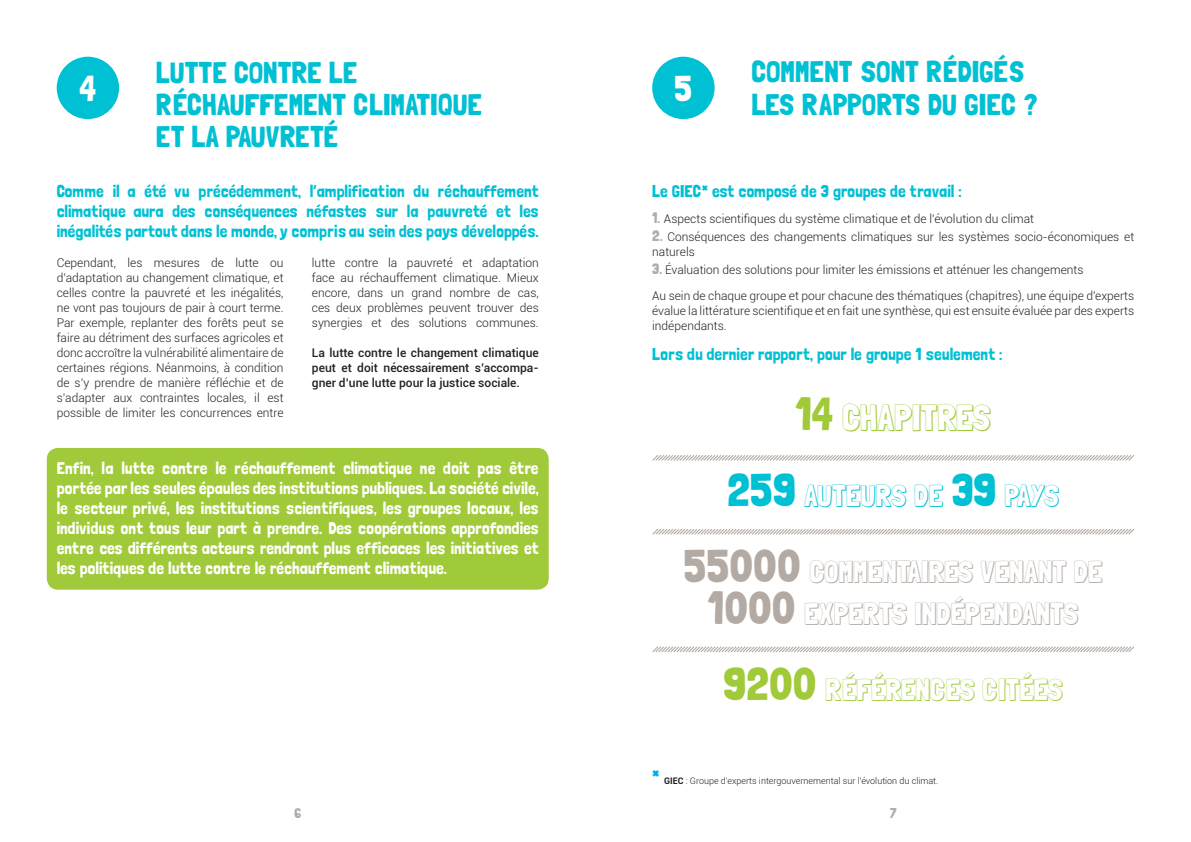
<style>
.page{position:relative;width:1191px;height:842px;background:#fff}
.page>*{position:absolute;margin:0;border:0;box-sizing:border-box;transform-origin:0 0}
.t1{font:36px "Londrina Shadow";color:#a0ca39}
.t2{font:36px "Londrina Solid";color:#fff}
.t3{font:30px/32px "Londrina Solid";color:#00c0d3}
.t4{font:30px/42px "Londrina Shadow";color:#b4aaa4;text-align:center}
.t5{font:30px "Londrina Shadow";color:#a0ca39}
.t6{font:30px "Londrina Shadow";color:#00c0d3}
.t7{font:20px "Londrina Solid";color:#00aeef}
.t8{font:17px/20px "Londrina Solid";color:#fff;text-align:justify}
.t9{font:17px/20px "Londrina Solid";color:#00c0d3;text-align:justify}
.t10{font:14px "Londrina Solid";color:#b4aaa4}
.t11{font:300 12px/15px "Roboto";color:#231f20}
.t12{font:500 12px/15px "Roboto";color:#231f20;text-align:justify}
.t13{font:300 9px "Roboto";color:#231f20}
.s1{font-family:"Londrina Solid";font-weight:400;font-size:15px;color:#b4aaa4}
.s2{font-family:"Londrina Solid";font-size:46px}
.s3{font-weight:700}
</style>
<div class="page">
<div style="left:47px;top:448px;width:502px;height:142px;background:#a0ca39;border-radius:11px"></div>
<div style="left:57px;top:57px;width:62px;height:62px;background:#00c0d3;border-radius:50%"></div>
<div style="left:652px;top:57px;width:62px;height:62px;background:#00c0d3;border-radius:50%"></div>
<svg style="left:652px;top:455px;width:482px;height:6px"></svg>
<svg style="left:652px;top:529px;width:482px;height:6px"></svg>
<svg style="left:652px;top:646px;width:482px;height:7px"></svg>
<h2 class="t3" style="left:156px;top:56px;width:328px">LUTTE CONTRE LE<br>RÉCHAUFFEMENT CLIMATIQUE<br>ET LA PAUVRETÉ</h2>
<h3 class="t9" style="left:57px;top:180px;width:483px">Comme il a été vu précédemment, l’amplification du réchauffement climatique aura des conséquences néfastes sur la pauvreté et les inégalités partout dans le monde, y compris au sein des pays développés.</h3>
<p class="t11" style="left:57px;top:255px;width:228px;text-align:justify">Cependant, les mesures de lutte ou d’adaptation au changement climatique, et celles contre la pauvreté et les inégalités, ne vont pas toujours de pair à court terme.<br>Par exemple, replanter des forêts peut se faire au détriment des surfaces agricoles et donc accroître la vulnérabilité alimentaire de certaines régions. Néanmoins, à condition de s’y prendre de manière réfléchie et de s’adapter aux contraintes locales, il est possible de limiter les concurrences entre</p>
<h1 class="t2" style="left:79px;top:67px;width:18px">4</h1>
<p class="t11" style="left:312px;top:255px;width:228px;text-align:justify">lutte contre la pauvreté et adaptation face au réchauffement climatique. Mieux encore, dans un grand nombre de cas, ces deux problèmes peuvent trouver des synergies et des solutions communes.</p>
<p class="t12" style="left:312px;top:345px;width:228px">La lutte contre le changement climatique peut et doit nécessairement s’accompa&shy;gner d’une lutte pour la justice sociale.</p>
<p class="t8" style="left:57px;top:458px;width:483px">Enfin, la lutte contre le réchauffement climatique ne doit pas être portée par les seules épaules des institutions publiques. La société civile, le secteur privé, les institutions scientifiques, les groupes locaux, les individus ont tous leur part à prendre. Des coopérations approfondies entre ces différents acteurs rendront plus efficaces les initiatives et les politiques de lutte contre le réchauffement climatique.</p>
<p class="t10" style="left:294px;top:805px;width:9px">6</p>
<h1 class="t2" style="left:674px;top:67px;width:19px">5</h1>
<h2 class="t3" style="left:751px;top:56px;width:287px">COMMENT SONT RÉDIGÉS<br>LES RAPPORTS DU GIEC ?</h2>
<h3 class="t9" style="left:652px;top:180px;width:311px">Le GIEC* est composé de 3 groupes de travail :</h3>
<p class="t11" style="left:652px;top:210px;width:383px"><span class="s1">1.</span> Aspects scientifiques du système climatique et de l'évolution du climat</p>
<p class="t11" style="left:652px;top:228px;width:483px"><span class="s1">2.</span> Conséquences des changements climatiques sur les systèmes socio-économiques et naturels</p>
<p class="t11" style="left:652px;top:256px;width:483px;line-height:26px"><span class="s1">3.</span> Évaluation des solutions pour limiter les émissions et atténuer les changements<br>Au sein de chaque groupe et pour chacune des thématiques (chapitres), une équipe d'experts</p>
<p class="t11" style="left:652px;top:302px;width:483px">évalue la littérature scientifique et en fait une synthèse, qui est ensuite évaluée par des experts indépendants.</p>
<h3 class="t9" style="left:652px;top:343px;width:352px">Lors du dernier rapport, pour le groupe 1 seulement :</h3>
<h1 class="t1" style="left:795px;top:396px;width:197px"><span class="s2">14</span> CHAPITRES</h1>
<h2 class="t6" style="left:727px;top:478px;width:333px"><span class="s2">259</span> AUTEURS DE <span class="s2">39</span> PAYS</h2>
<h2 class="t4" style="left:684px;top:551px;width:420px"><span class="s2">55000</span> COMMENTAIRES VENANT DE<br><span class="s2">1000</span> EXPERTS INDÉPENDANTS</h2>
<h2 class="t5" style="left:723px;top:672px;width:341px"><span class="s2">9200</span> RÉFÉRENCES CITÉES</h2>
<h3 class="t7" style="left:652px;top:765px;width:9px">*</h3>
<p class="t13" style="left:664px;top:775px;width:276px"><span class="s3">GIEC</span> : Groupe d'experts intergouvernemental sur l'évolution du climat.</p>
<p class="t10" style="left:890px;top:805px;width:8px">7</p>
</div>
